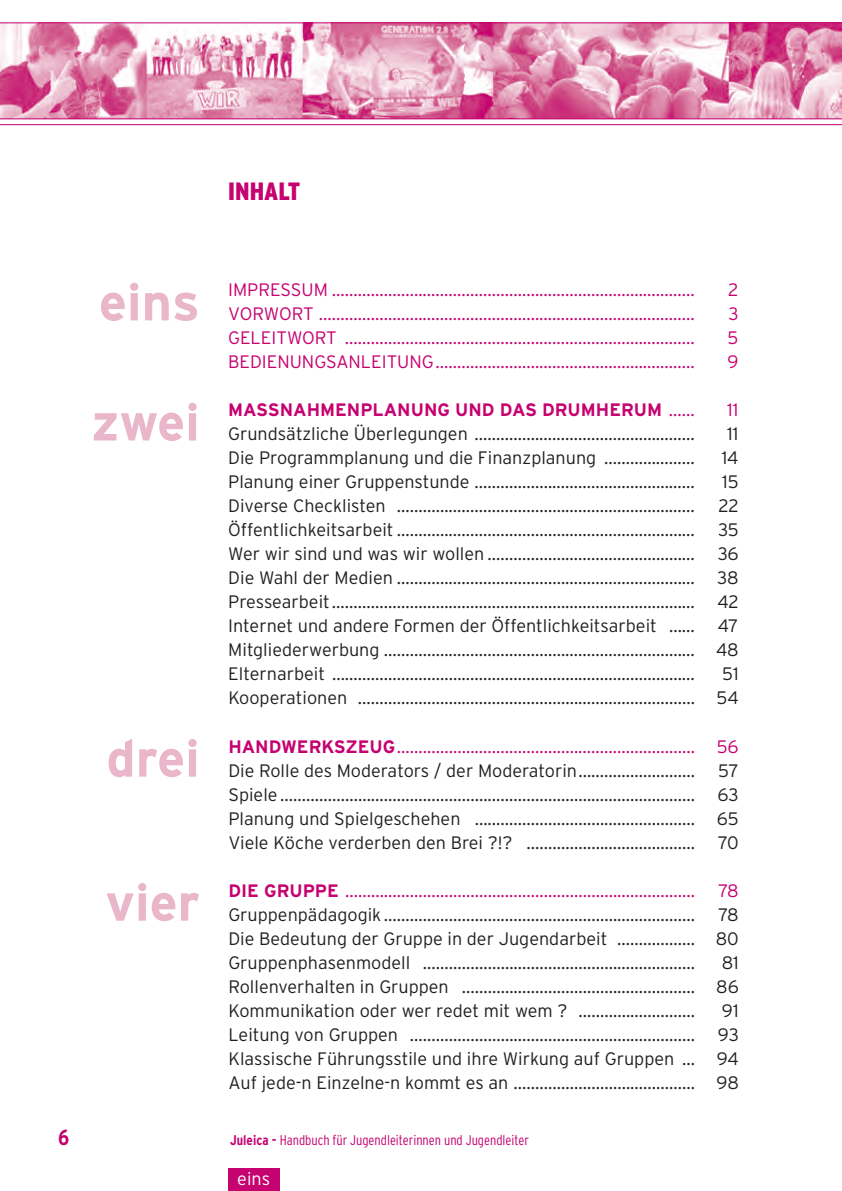
<style>
.page{position:relative;width:842px;height:1191px;background:#fff}
.page>*{position:absolute;margin:0;border:0;box-sizing:border-box;transform-origin:0 0}
.t1{font:700 52px "Interstate Plus";color:#e9b6ca}
.t2{font:900 condensed 25px "Interstate Plus";color:#c60170}
.t3{font:700 condensed 22px "Interstate Plus";color:#c60170}
.t4{font:300 18px/24px "Interstate Plus";color:#231f20;text-align:justify}
.t5{font:300 18px "Interstate Plus";color:#c60170}
.t6{font:700 18px "Interstate Plus";color:#c60170}
.t7{font:300 18px "Interstate Plus";color:#fff}
.t8{font:300 condensed 14px "Interstate Plus";color:#c60170}
.s1{font-weight:300}
.s2{font-weight:700;color:#c60170}
.s3{color:#c60170}
.s4{font-weight:700}
</style>
<div class="page">
<svg style="left:0;top:22px;width:842px;height:97px;background:#e299b9"></svg>
<hr style="left:0;top:124px;width:842px;height:1px;background:#c60170">
<div style="left:228px;top:1168px;width:51px;height:23px;background:#c60170"></div>
<h2 class="t2" style="left:228px;top:178px;width:74px">INHALT</h2>
<h1 class="t1" style="left:99px;top:273px;width:102px">eins</h1>
<h1 class="t1" style="left:91px;top:393px;width:111px">zwei</h1>
<h1 class="t1" style="left:106px;top:729px;width:95px">drei</h1>
<h1 class="t1" style="left:105px;top:873px;width:96px">vier</h1>
<p class="t5" style="left:228px;top:280px;width:468px">IMPRESSUM …………………………………………………………………………</p>
<p class="t5" style="left:728px;top:280px;width:12px">2</p>
<p class="t5" style="left:228px;top:304px;width:468px">VORWORT ……………………………………………………………………………</p>
<p class="t5" style="left:728px;top:304px;width:12px">3</p>
<p class="t5" style="left:228px;top:328px;width:468px">GELEITWORT ………………………………………………………………………</p>
<p class="t5" style="left:728px;top:328px;width:12px">5</p>
<p class="t5" style="left:228px;top:352px;width:468px">BEDIENUNGSANLEITUNG ……………………………………………………</p>
<p class="t5" style="left:727px;top:352px;width:13px">9</p>
<p class="t6" style="left:228px;top:400px;width:468px">MASSNAHMENPLANUNG UND DAS DRUMHERUM <span class="s1">……</span></p>
<p class="t5" style="left:727px;top:400px;width:13px">11</p>
<p class="t4" style="left:228px;top:422px;width:468px">Grundsätzliche Überlegungen ……………………………………………</p>
<p class="t4" style="left:727px;top:422px;width:13px">11</p>
<p class="t4" style="left:228px;top:446px;width:468px">Die Programmplanung und die Finanzplanung …………………</p>
<p class="t4" style="left:722px;top:446px;width:18px">14</p>
<p class="t4" style="left:228px;top:470px;width:468px">Planung einer Gruppenstunde ……………………………………………</p>
<p class="t4" style="left:722px;top:470px;width:18px">15</p>
<p class="t4" style="left:228px;top:494px;width:468px">Diverse Checklisten ……………………………………………………………</p>
<p class="t4" style="left:718px;top:494px;width:22px">22</p>
<p class="t4" style="left:228px;top:518px;width:468px">Öffentlichkeitsarbeit ……………………………………………………………</p>
<p class="t4" style="left:718px;top:518px;width:22px">35</p>
<p class="t4" style="left:228px;top:542px;width:468px">Wer wir sind und was wir wollen …………………………………………</p>
<p class="t4" style="left:228px;top:542px;width:512px;text-indent:489px">36<br>Die Wahl der Medien …………………………………………………………… 38<br>Pressearbeit ………………………………………………………………………… 42<br>Internet und andere Formen der Öffentlichkeitsarbeit ……</p>
<p class="t4" style="left:228px;top:614px;width:512px;text-indent:489px">47<br>Mitgliederwerbung ……………………………………………………………… 48<br>Elternarbeit …………………………………………………………………………</p>
<p class="t4" style="left:228px;top:662px;width:512px;text-align:right">51<br>Kooperationen …………………………………………………………………… 54</p>
<p class="t4" style="left:228px;top:734px;width:512px"><span class="s2">HANDWERKSZEUG</span> <span class="s3">…………………………………………………………… 56<br></span>Die Rolle des Moderators / der Moderatorin ………………………</p>
<p class="t4" style="left:718px;top:758px;width:22px">57</p>
<p class="t4" style="left:228px;top:782px;width:468px">Spiele ……………………………………………………………………………………</p>
<p class="t4" style="left:228px;top:782px;width:512px;text-indent:489px">63<br>Planung und Spielgeschehen …………………………………………… 65<br>Viele Köche verderben den Brei ?!? …………………………………</p>
<p class="t4" style="left:718px;top:830px;width:22px">70</p>
<p class="t5" style="left:228px;top:880px;width:468px"><span class="s4">DIE GRUPPE</span> ………………………………………………………………………</p>
<p class="t5" style="left:718px;top:880px;width:22px">78</p>
<p class="t4" style="left:228px;top:902px;width:468px">Gruppenpädagogik ………………………………………………………………</p>
<p class="t4" style="left:228px;top:902px;width:512px;text-indent:490px">78<br>Die Bedeutung der Gruppe in der Jugendarbeit ……………… 80<br>Gruppenphasenmodell ………………………………………………………</p>
<p class="t4" style="left:228px;top:950px;width:512px;text-indent:493px">81<br>Rollenverhalten in Gruppen ……………………………………………… 86<br>Kommunikation oder wer redet mit wem ? ………………………</p>
<p class="t4" style="left:722px;top:998px;width:18px">91</p>
<p class="t4" style="left:228px;top:1022px;width:468px">Leitung von Gruppen …………………………………………………………</p>
<p class="t4" style="left:228px;top:1022px;width:512px;text-indent:489px">93<br>Klassische Führungsstile und ihre Wirkung auf Gruppen … 94<br>Auf jede-n Einzelne-n kommt es an …………………………………… 98</p>
<p class="t3" style="left:58px;top:1125px;width:13px">6</p>
<p class="t8" style="left:230px;top:1132px;width:300px"><span class="s4">Juleica -</span> Handbuch für Jugendleiterinnen und Jugendleiter</p>
<p class="t7" style="left:237px;top:1168px;width:34px">eins</p>
</div>
